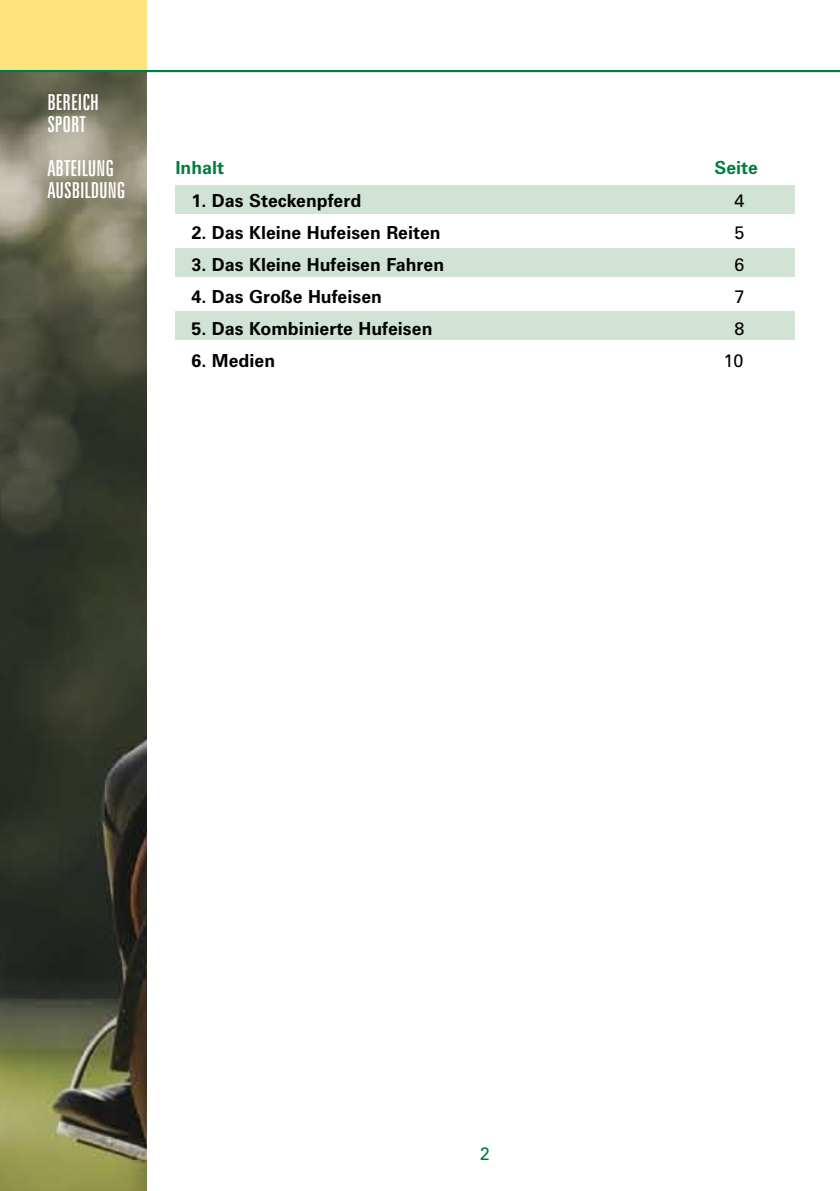
<style>
.page{position:relative;width:840px;height:1191px;background:#fff}
.page>*{position:absolute;margin:0;border:0;box-sizing:border-box;transform-origin:0 0}
.t1{font:extra-condensed 22px/22px "Zurich BT";color:#fff}
.t2{font:700 18px "Zurich BT";color:#000}
.t3{font:700 18px "Zurich BT";color:#007d40}
.t4{font:18px "Zurich BT";color:#000}
.t5{font:18px "Zurich BT";color:#007d40}
</style>
<div class="page">
<img style="left:0;top:72px;width:146px;height:1119px">
<div style="left:0;top:0;width:146px;height:71px;background:#ffe37d"></div>
<hr style="left:0;top:70px;width:839px;height:2px;background:#007d40">
<div style="left:175px;top:186px;width:619px;height:28px;background:#d1e3d4"></div>
<div style="left:175px;top:248px;width:619px;height:29px;background:#d1e3d4"></div>
<div style="left:175px;top:311px;width:619px;height:28px;background:#d1e3d4"></div>
<p class="t1" style="left:47px;top:91px;width:53px">BEREICH<br>SPORT</p>
<p class="t1" style="left:47px;top:157px;width:79px">ABTEILUNG<br>AUSBILDUNG</p>
<p class="t3" style="left:175px;top:157px;width:50px">Inhalt</p>
<p class="t3" style="left:714px;top:157px;width:45px">Seite</p>
<p class="t2" style="left:191px;top:190px;width:171px">1. Das Steckenpferd</p>
<p class="t4" style="left:734px;top:190px;width:11px">4</p>
<p class="t2" style="left:191px;top:222px;width:250px">2. Das Kleine Hufeisen Reiten</p>
<p class="t4" style="left:734px;top:222px;width:11px">5</p>
<p class="t2" style="left:191px;top:254px;width:254px">3. Das Kleine Hufeisen Fahren</p>
<p class="t4" style="left:734px;top:254px;width:11px">6</p>
<p class="t2" style="left:191px;top:286px;width:192px">4. Das Große Hufeisen</p>
<p class="t4" style="left:734px;top:286px;width:11px">7</p>
<p class="t2" style="left:191px;top:318px;width:242px">5. Das Kombinierte Hufeisen</p>
<p class="t4" style="left:734px;top:318px;width:11px">8</p>
<p class="t2" style="left:191px;top:350px;width:85px">6. Medien</p>
<p class="t4" style="left:723px;top:350px;width:21px">10</p>
<p class="t5" style="left:479px;top:1143px;width:11px">2</p>
</div>
